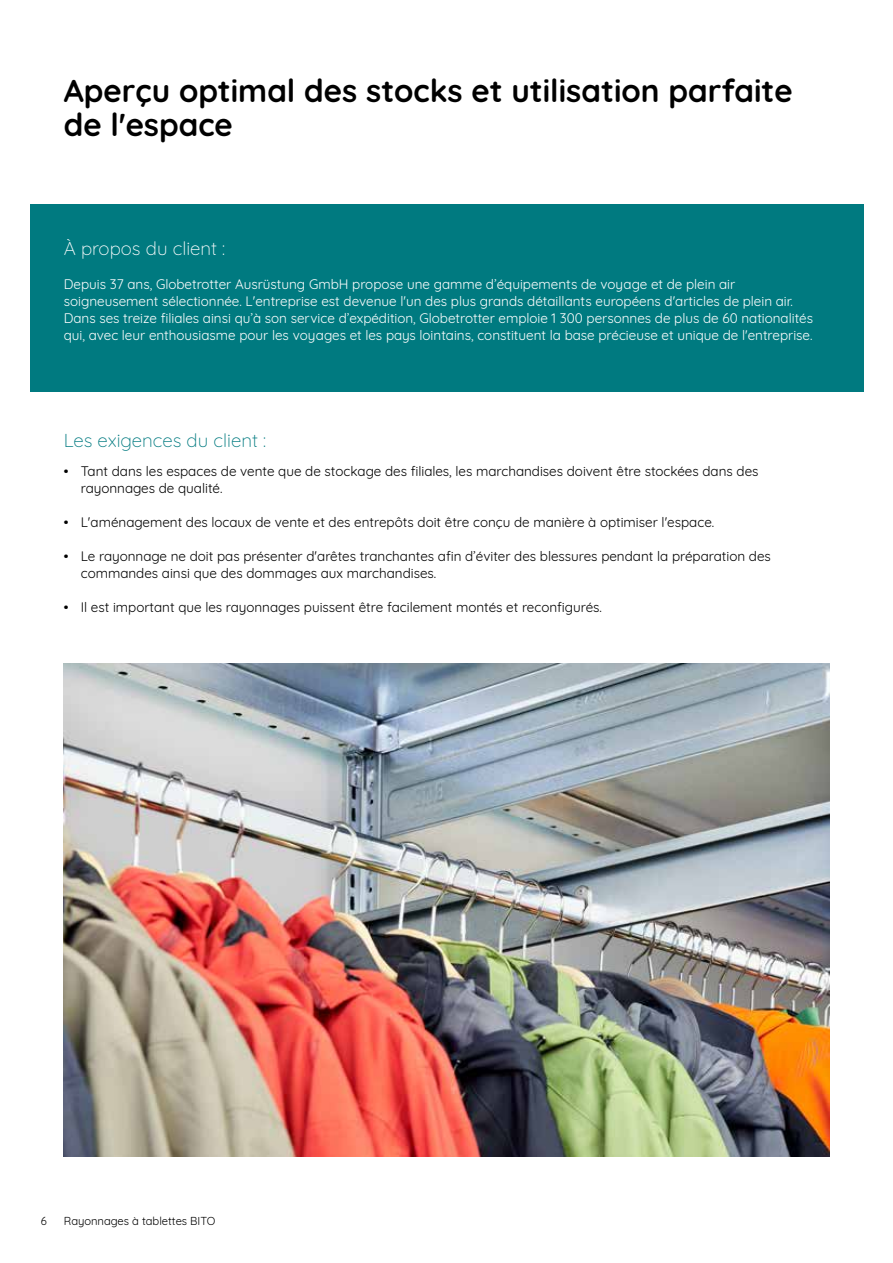
<style>
.page{position:relative;width:893px;height:1263px;background:#fff}
.page>*{position:absolute;margin:0;border:0;box-sizing:border-box;transform-origin:0 0}
.t1{font:700 31.5px/34px "Quicksand";color:#000}
.t2{font:300 18.75px "Quicksand";color:#007a80}
.t3{font:300 18.75px "Quicksand";color:#fff}
.t4{font:13.5px/17px "Quicksand";color:#000}
.t5{font:13.5px/17px "Quicksand";color:#fff}
.t6{font:500 13.5px "Quicksand";color:#000}
.t7{font:11.25px "Quicksand";color:#000}
</style>
<div class="page">
<div style="left:30px;top:204px;width:833px;height:187px;background:#007a80"></div>
<hr style="left:892px;top:478px;width:1px;height:679px;background:#c6c6c6">
<img style="left:64px;top:663px;width:765px;height:494px">
<h1 class="t1" style="left:64px;top:71px;width:730px">Aperçu optimal des stocks et utilisation parfaite de l'espace</h1>
<h2 class="t3" style="left:64px;top:234px;width:163px">À propos du client :</h2>
<p class="t5" style="left:64px;top:274px;width:751px">Depuis 37 ans, Globetrotter Ausrüstung GmbH propose une gamme d’équipements de voyage et de plein air soigneusement sélectionnée. L'entreprise est devenue l'un des plus grands détaillants européens d'articles de plein air.<br>Dans ses treize filiales ainsi qu’à son service d’expédition, Globetrotter emploie 1 300 personnes de plus de 60 nationalités qui, avec leur enthousiasme pour les voyages et les pays lointains, constituent la base précieuse et unique de l'entreprise.</p>
<h2 class="t2" style="left:64px;top:426px;width:204px">Les exigences du client :</h2>
<p class="t4" style="left:81px;top:462px;width:679px">Tant dans les espaces de vente que de stockage des filiales, les marchandises doivent être stockées dans des rayonnages de qualité.</p>
<p class="t4" style="left:81px;top:513px;width:635px">L'aménagement des locaux de vente et des entrepôts doit être conçu de manière à optimiser l'espace.</p>
<p class="t4" style="left:81px;top:547px;width:692px">Le rayonnage ne doit pas présenter d'arêtes tranchantes afin d’éviter des blessures pendant la préparation des commandes ainsi que des dommages aux marchandises.</p>
<p class="t4" style="left:81px;top:598px;width:523px">Il est important que les rayonnages puissent être facilement montés et reconfigurés.</p>
<p class="t6" style="left:64px;top:461px;width:6px">•</p>
<p class="t6" style="left:64px;top:512px;width:6px">•</p>
<p class="t6" style="left:64px;top:546px;width:6px">•</p>
<p class="t6" style="left:64px;top:597px;width:6px">•</p>
<p class="t7" style="left:41px;top:1212px;width:8px">6</p>
<p class="t7" style="left:64px;top:1212px;width:153px">Rayonnages à tablettes BITO</p>
</div>
